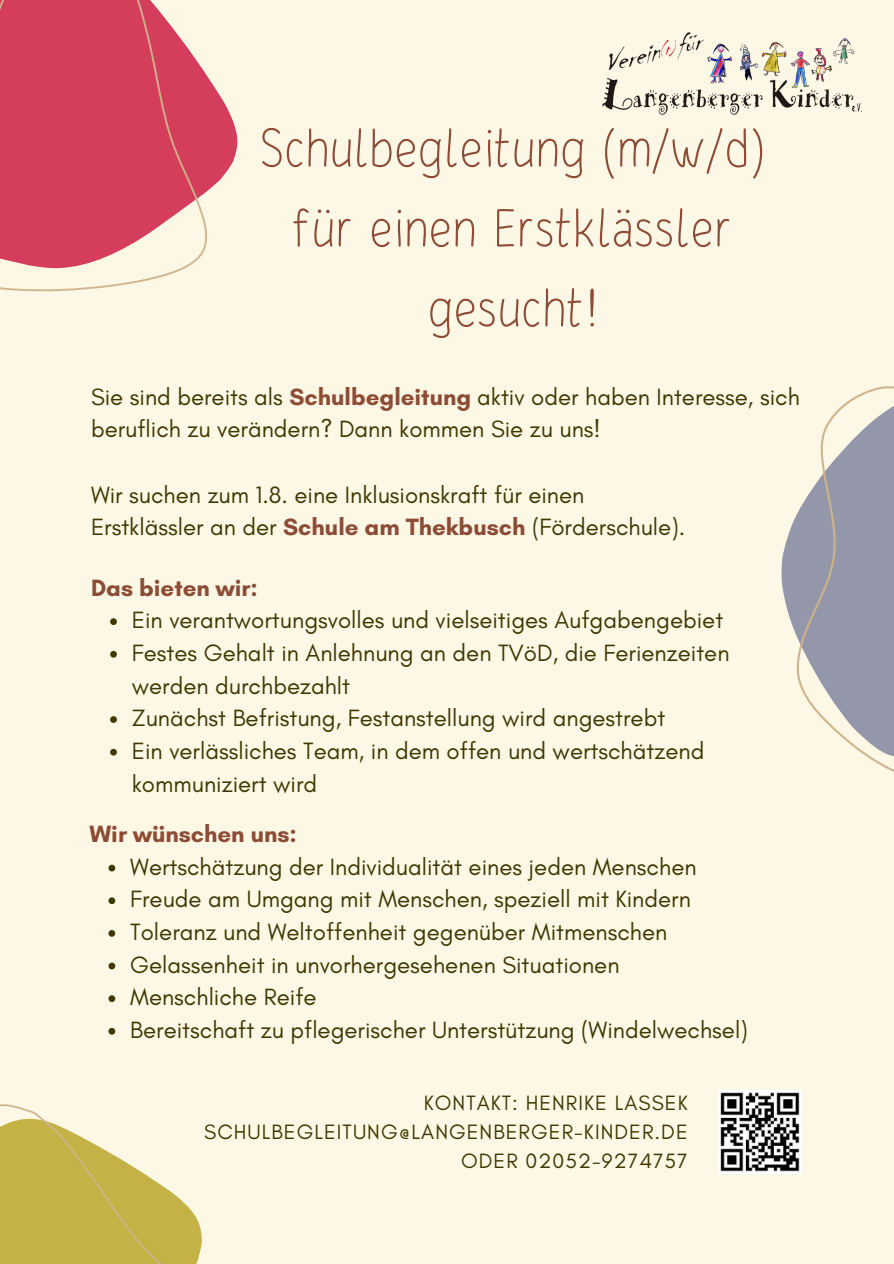
<style>
.page{position:relative;width:894px;height:1264px;background:#fff}
.page>*{position:absolute;margin:0;border:0;box-sizing:border-box;transform-origin:0 0}
.t1{font:53.4px/79.8px "Xarrovv";color:#8d4c36;text-align:center}
.t2{font:24px/32.7px "Glacial Indifference";color:#403802}
.t3{font:700 24px "Glacial Indifference";color:#8d4c36}
.t4{font:21.15px "Glacial Indifference";letter-spacing:.05em;color:#403802}
.s1{font-weight:700;color:#8d4c36}
</style>
<div class="page">
<div style="left:0;top:0;width:893px;height:1263px;background:#fdf8e5"></div>
<img style="left:602px;top:32px;width:260px;height:83px">
<svg style="left:210px;top:80px;width:28px;height:109px;fill:#d53e5b"></svg>
<svg style="left:0;top:0;width:210px;height:292px;fill:#d53e5b"></svg>
<svg style="left:781px;top:386px;width:112px;height:386px;fill:#9497a9"></svg>
<svg style="left:0;top:1104px;width:202px;height:159px;fill:#c5b246"></svg>
<img style="left:718px;top:1090px;width:83px;height:83px">
<svg style="left:110px;top:618px;width:7px;height:7px"></svg>
<svg style="left:110px;top:651px;width:7px;height:6px"></svg>
<svg style="left:110px;top:716px;width:7px;height:7px"></svg>
<svg style="left:110px;top:748px;width:7px;height:7px"></svg>
<svg style="left:108px;top:864px;width:7px;height:7px"></svg>
<svg style="left:108px;top:897px;width:7px;height:7px"></svg>
<svg style="left:108px;top:930px;width:7px;height:6px"></svg>
<svg style="left:108px;top:962px;width:7px;height:7px"></svg>
<svg style="left:108px;top:995px;width:7px;height:7px"></svg>
<svg style="left:108px;top:1027px;width:7px;height:7px"></svg>
<p class="t1" style="left:260px;top:106px;width:507px">Schulbegleitung (m/w/d) für einen Erstklässler gesucht!</p>
<p class="t2" style="left:91px;top:380px;width:710px">Sie sind bereits als <span class="s1">Schulbegleitung</span> aktiv oder haben Interesse, sich beruflich zu verändern? Dann kommen Sie zu uns!</p>
<h1 class="t2" style="left:91px;top:478px;width:595px">Wir suchen zum 1.8. eine Inklusionskraft für einen<br>Erstklässler an der <span class="s1">Schule am Thekbusch</span> (Förderschule).</h1>
<h3 class="t3" style="left:91px;top:573px;width:168px">Das bieten wir:</h3>
<h3 class="t2" style="left:132px;top:603px;width:592px">Ein verantwortungsvolles und vielseitiges Aufgabengebiet</h3>
<h2 class="t2" style="left:132px;top:636px;width:599px">Festes Gehalt in Anlehnung an den TVöD, die Ferienzeiten werden durchbezahlt</h2>
<p class="t2" style="left:132px;top:701px;width:535px">Zunächst Befristung, Festanstellung wird angestrebt</p>
<p class="t2" style="left:132px;top:734px;width:574px">Ein verlässliches Team, in dem offen und wertschätzend kommuniziert wird</p>
<p class="t3" style="left:89px;top:819px;width:209px">Wir wünschen uns:</p>
<p class="t2" style="left:130px;top:850px;width:568px">Wertschätzung der Individualität eines jeden Menschen</p>
<h2 class="t2" style="left:130px;top:882px;width:562px">Freude am Umgang mit Menschen, speziell mit Kindern</h2>
<p class="t2" style="left:130px;top:915px;width:538px">Toleranz und Weltoffenheit gegenüber Mitmenschen</p>
<p class="t2" style="left:130px;top:948px;width:491px">Gelassenheit in unvorhergesehenen Situationen</p>
<p class="t2" style="left:130px;top:980px;width:188px">Menschliche Reife</p>
<p class="t2" style="left:130px;top:1013px;width:619px">Bereitschaft zu pflegerischer Unterstützung (Windelwechsel)</p>
<p class="t4" style="left:423px;top:1089px;width:265px">KONTAKT: HENRIKE LASSEK</p>
<p class="t4" style="left:204px;top:1118px;width:485px">SCHULBEGLEITUNG@LANGENBERGER-KINDER.DE</p>
<p class="t4" style="left:461px;top:1147px;width:228px">ODER 02052-9274757</p>
</div>
